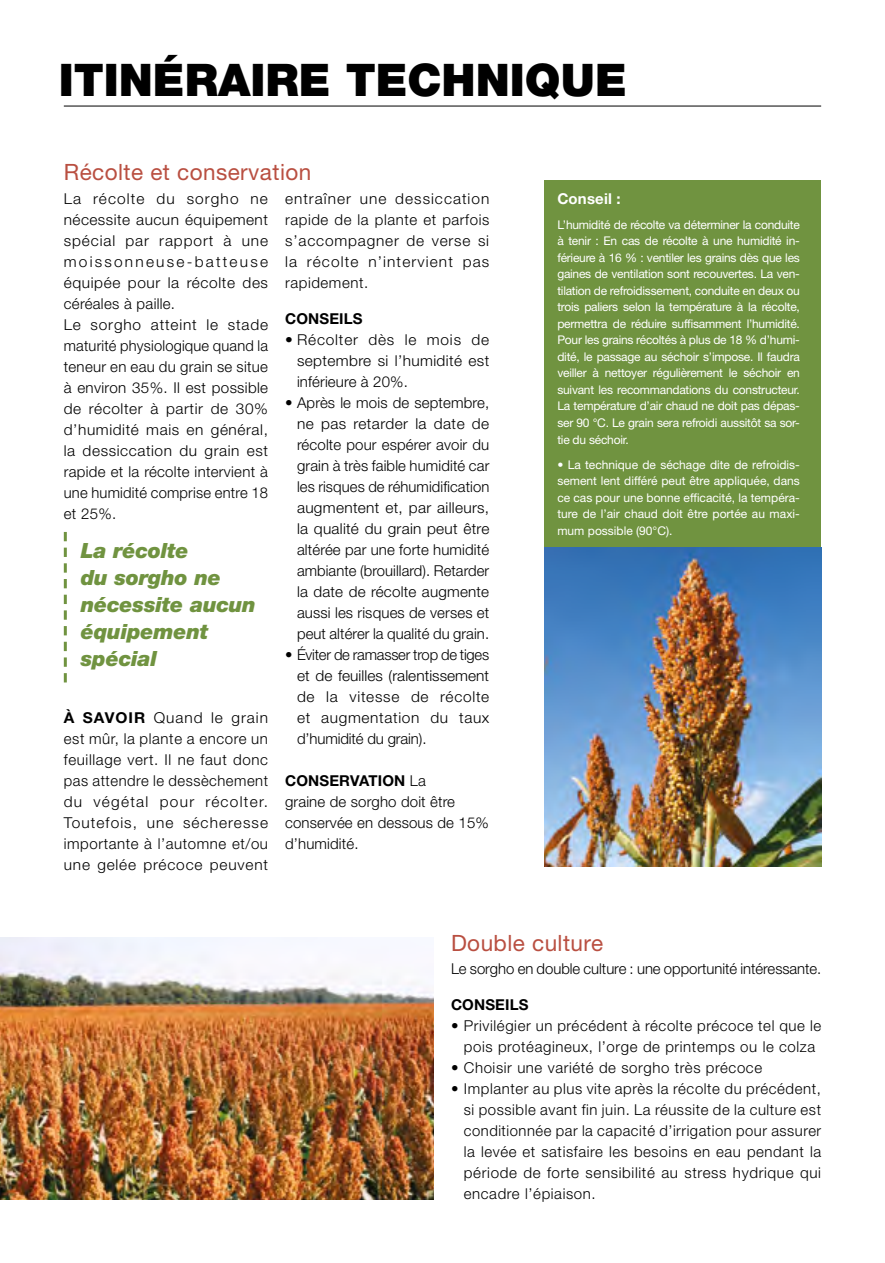
<style>
.page{position:relative;width:885px;height:1263px;background:#fff}
.page>*{position:absolute;margin:0;border:0;box-sizing:border-box;transform-origin:0 0}
.t1{font:900 45px "Helvetica Neue LT Std";color:#000}
.t2{font:22.5px "Helvetica Neue LT Std";letter-spacing:.02em;color:#b94f41}
.t3{font:italic 900 21px/27px "Helvetica Neue LT Std";letter-spacing:-.01em;color:#709340}
.t4{font:300 15px/21px "Helvetica Neue LT Std";letter-spacing:.04em;color:#000;text-align:justify}
.t5{font:300 15px/21px "Helvetica Neue LT Std";letter-spacing:.01em;color:#000}
.t6{font:300 15px "Helvetica Neue LT Std";color:#000}
.t7{font:700 15px "Helvetica Neue LT Std";letter-spacing:.01em;color:#000}
.t8{font:700 15px "Helvetica Neue LT Std";letter-spacing:.01em;color:#fff}
.t9{font:12px/16.5px "Helvetica Neue LT Std";letter-spacing:-.02em;color:#fff;text-align:justify}
.s1{font-weight:700}
</style>
<div class="page">
<img style="left:0;top:937px;width:434px;height:262px">
<div style="left:544px;top:180px;width:277px;height:522px;background:#709340"></div>
<img style="left:544px;top:547px;width:277px;height:319px">
<svg style="left:64px;top:532px;width:3px;height:150px"></svg>
<hr style="left:64px;top:106px;width:757px;height:1px;background:#000">
<h1 class="t1" style="left:59px;top:53px;width:569px">ITINÉRAIRE TECHNIQUE</h1>
<h2 class="t2" style="left:64px;top:159px;width:249px">Récolte et conservation</h2>
<p class="t4" style="left:64px;top:188px;width:206px;text-align:left">La récolte du sorgho ne nécessite aucun équipement spécial par rapport à une moissonneuse-batteuse équipée pour la récolte des céréales à paille.<br>Le sorgho atteint le stade maturité physiologique quand la teneur en eau du grain se situe à environ 35%. Il est possible de récolter à partir de 30% d’humidité mais en général, la dessiccation du grain est rapide et la récolte intervient à une humidité comprise entre 18 et 25%.</p>
<p class="t4" style="left:285px;top:188px;width:206px">entraîner une dessiccation rapide de la plante et parfois s’accompagner de verse si la récolte n’intervient pas rapidement.</p>
<p class="t7" style="left:285px;top:309px;width:79px">CONSEILS</p>
<p class="t4" style="left:297px;top:329px;width:194px;text-indent:-12px">• Récolter dès le mois de septembre si l’humidité est inférieure à 20%.</p>
<p class="t4" style="left:297px;top:392px;width:194px;text-indent:-12px">• Après le mois de septembre, ne pas retarder la date de récolte pour espérer avoir du grain à très faible humidité car les risques de réhumidification augmentent et, par ailleurs, la qualité du grain peut être altérée par une forte humidité ambiante (brouillard). Retarder la date de récolte augmente aussi les risques de verses et peut altérer la qualité du grain.</p>
<p class="t4" style="left:297px;top:644px;width:194px;text-indent:-12px">• Éviter de ramasser trop de tiges et de feuilles (ralentissement de la vitesse de récolte et augmentation du taux d’humidité du grain).</p>
<p class="t5" style="left:285px;top:770px;width:205px"><span class="s1">CONSERVATION</span> La<br>graine de sorgho doit être conservée en dessous de 15% d’humidité.</p>
<h3 class="t3" style="left:81px;top:537px;width:176px">La récolte<br>du sorgho ne nécessite aucun équipement spécial</h3>
<p class="t4" style="left:64px;top:707px;width:206px"><span class="s1">À SAVOIR</span> Quand le grain est mûr, la plante a encore un feuillage vert. Il ne faut donc pas attendre le dessèchement du végétal pour récolter.<br>Toutefois, une sécheresse importante à l’automne et/ou une gelée précoce peuvent</p>
<p class="t8" style="left:557px;top:189px;width:65px">Conseil :</p>
<p class="t9" style="left:557px;top:216px;width:244px">L’humidité de récolte va déterminer la conduite à tenir : En cas de récolte à une humidité in&shy;férieure à 16 % : ventiler les grains dès que les gaines de ventilation sont recouvertes. La ven&shy;tilation de refroidissement, conduite en deux ou trois paliers selon la température à la récolte, permettra de réduire suffisamment l’humidité.<br>Pour les grains récoltés à plus de 18 % d’humi&shy;dité, le passage au séchoir s’impose. Il faudra veiller à nettoyer régulièrement le séchoir en suivant les recommandations du constructeur.<br>La température d’air chaud ne doit pas dépas&shy;ser 90 °C. Le grain sera refroidi aussitôt sa sor&shy;tie du séchoir.</p>
<p class="t9" style="left:557px;top:456px;width:244px">• La technique de séchage dite de refroidis&shy;sement lent différé peut être appliquée, dans ce cas pour une bonne efficacité, la tempéra&shy;ture de l’air chaud doit être portée au maxi&shy;mum possible (90°C).</p>
<h2 class="t2" style="left:451px;top:929px;width:154px">Double culture</h2>
<p class="t6" style="left:451px;top:960px;width:372px">Le sorgho en double culture : une opportunité intéressante.</p>
<p class="t7" style="left:451px;top:995px;width:79px">CONSEILS</p>
<p class="t4" style="left:451px;top:1015px;width:371px;text-align:center">• Privilégier un précédent à récolte précoce tel que le pois protéagineux, l’orge de printemps ou le colza</p>
<p class="t4" style="left:451px;top:1057px;width:312px">• Choisir une variété de sorgho très précoce</p>
<p class="t4" style="left:464px;top:1078px;width:359px;text-indent:-13px">• Implanter au plus vite après la récolte du précédent, si possible avant fin juin. La réussite de la culture est conditionnée par la capacité d’irrigation pour assurer la levée et satisfaire les besoins en eau pendant la période de forte sensibilité au stress hydrique qui encadre l’épiaison.</p>
</div>
